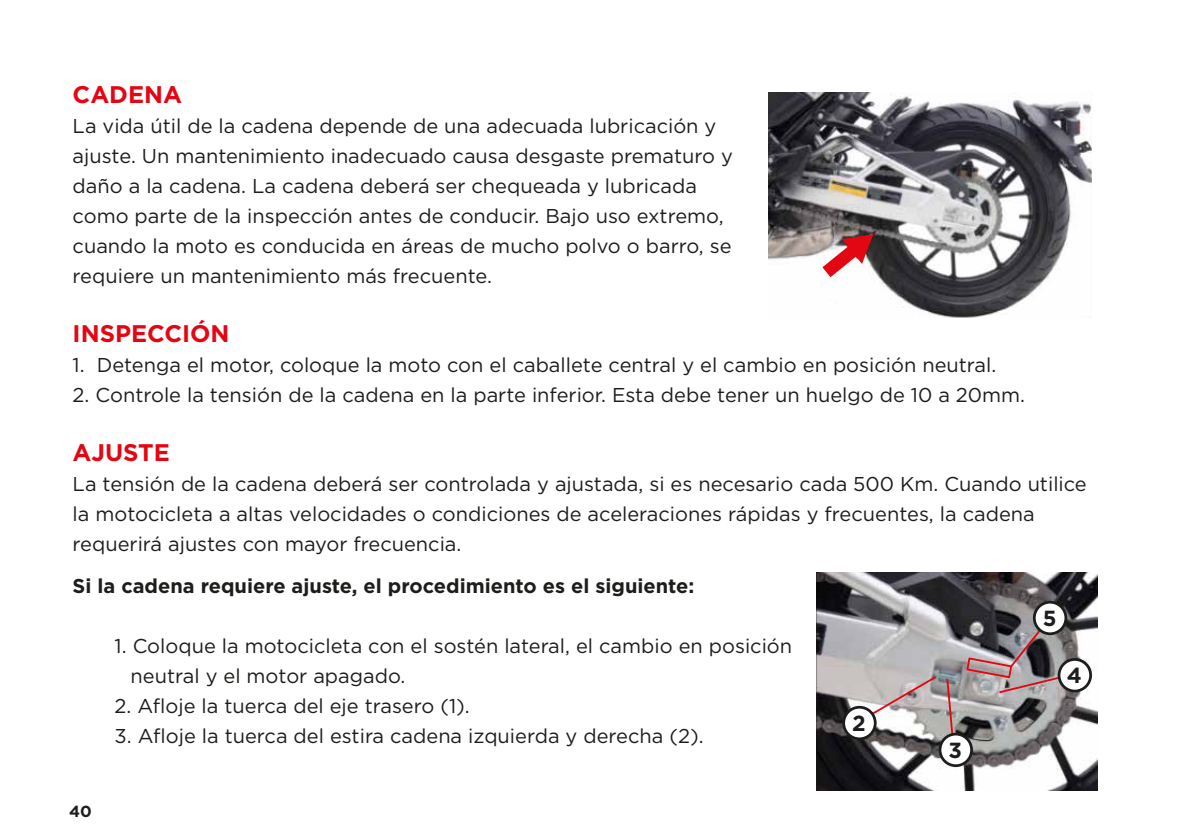
<style>
.page{position:relative;width:1191px;height:840px;background:#fff}
.page>*{position:absolute;margin:0;border:0;box-sizing:border-box;transform-origin:0 0}
.t1{font:700 24px "Gotham";color:#e30613}
.t2{font:700 21.8px "Gotham";color:#1d1d1b}
.t3{font:20px/30px "Gotham";color:#1d1d1b}
.t4{font:700 20px "Gotham";color:#1d1d1b}
.t5{font:700 16px "Gotham";color:#1d1d1b}
</style>
<div class="page">
<img style="left:816px;top:572px;width:281px;height:218px">
<svg style="left:945px;top:677px;width:10px;height:60px"></svg>
<svg style="left:855px;top:674px;width:82px;height:50px"></svg>
<svg style="left:965px;top:615px;width:106px;height:79px;background:#83777a"></svg>
<div style="left:940px;top:733px;width:31px;height:32px;background:#fff;border-radius:50%"></div>
<div style="left:938px;top:732px;width:35px;height:34px;border:3px solid #1d1d1b;border-radius:50%"></div>
<div style="left:843px;top:706px;width:32px;height:32px;background:#fff;border-radius:50%"></div>
<div style="left:842px;top:705px;width:34px;height:34px;border:3px solid #1d1d1b;border-radius:50%"></div>
<div style="left:1059px;top:659px;width:31px;height:31px;background:#fff;border-radius:50%"></div>
<div style="left:1057px;top:657px;width:35px;height:35px;border:3px solid #1d1d1b;border-radius:50%"></div>
<div style="left:1034px;top:602px;width:31px;height:31px;background:#fff;border-radius:50%"></div>
<div style="left:1033px;top:600px;width:34px;height:34px;border:3px solid #1d1d1b;border-radius:50%"></div>
<img style="left:768px;top:93px;width:323px;height:225px">
<svg style="left:808px;top:230px;width:65px;height:60px"></svg>
<p class="t1" style="left:73px;top:78px;width:111px">CADENA</p>
<p class="t3" style="left:73px;top:110px;width:662px">La vida útil de la cadena depende de una adecuada lubricación y ajuste. Un mantenimiento inadecuado causa desgaste prematuro y daño a la cadena. La cadena deberá ser chequeada y lubricada como parte de la inspección antes de conducir. Bajo uso extremo, cuando la moto es conducida en áreas de mucho polvo o barro, se requiere un mantenimiento más frecuente.</p>
<p class="t1" style="left:73px;top:317px;width:158px">INSPECCIÓN</p>
<p class="t3" style="left:73px;top:349px;width:925px">1. Detenga el motor, coloque la moto con el caballete central y el cambio en posición neutral.</p>
<p class="t3" style="left:73px;top:379px;width:954px">2. Controle la tensión de la cadena en la parte inferior. Esta debe tener un huelgo de 10 a 20mm.</p>
<p class="t1" style="left:73px;top:436px;width:99px">AJUSTE</p>
<p class="t3" style="left:73px;top:468px;width:1015px">La tensión de la cadena deberá ser controlada y ajustada, si es necesario cada 500 Km. Cuando utilice la motocicleta a altas velocidades o condiciones de aceleraciones rápidas y frecuentes, la cadena requerirá ajustes con mayor frecuencia.</p>
<p class="t4" style="left:73px;top:572px;width:623px">Si la cadena requiere ajuste, el procedimiento es el siguiente:</p>
<p class="t5" style="left:69px;top:800px;width:24px">40</p>
<p class="t3" style="left:131px;top:630px;width:663px;text-indent:-16px">1. Coloque la motocicleta con el sostén lateral, el cambio en posición neutral y el motor apagado.</p>
<p class="t3" style="left:115px;top:690px;width:357px">2. Afloje la tuerca del eje trasero (1).</p>
<p class="t3" style="left:115px;top:720px;width:590px">3. Afloje la tuerca del estira cadena izquierda y derecha (2).</p>
<p class="t2" style="left:852px;top:708px;width:15px">2</p>
<p class="t2" style="left:948px;top:735px;width:15px">3</p>
<p class="t2" style="left:1042px;top:603px;width:15px">5</p>
<p class="t2" style="left:1066px;top:660px;width:17px">4</p>
</div>
